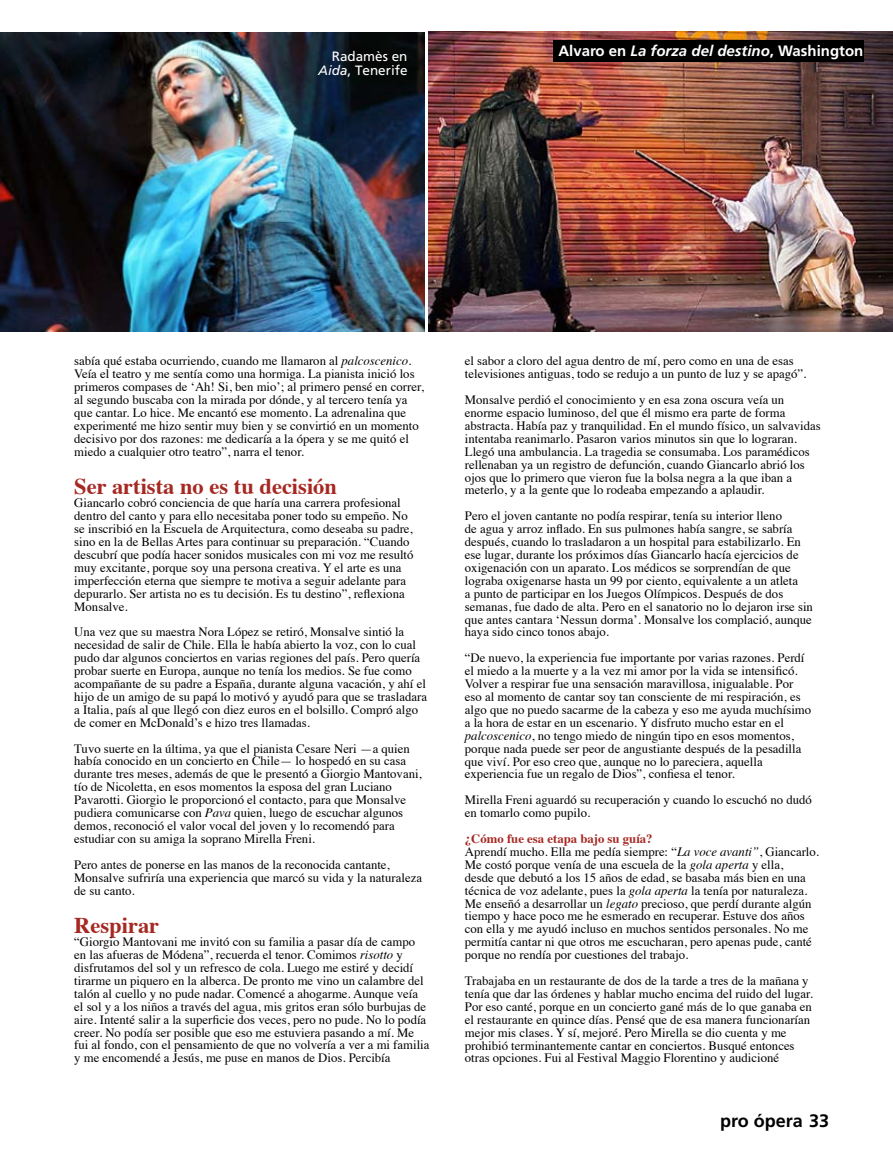
<style>
.page{position:relative;width:893px;height:1170px;background:#fff}
.page>*{position:absolute;margin:0;border:0;box-sizing:border-box;transform-origin:0 0}
.t1{font:700 22.5px "Times";color:#a62822}
.t2{font:700 18px "Frutiger";color:#000}
.t3{font:700 15px "Frutiger";color:#fff}
.t4{font:13.5px/13.5px "Frutiger";color:#fff;text-align:right}
.t5{font:12.75px/12.9px "Times";color:#000}
.s1{font-style:italic}
.s2{font-weight:700;color:#a62822}
</style>
<div class="page">
<img style="left:0;top:32px;width:425px;height:299px">
<img style="left:429px;top:31px;width:464px;height:300px">
<div style="left:553px;top:40px;width:310px;height:22px;background:#000"></div>
<p class="t4" style="left:318px;top:50px;width:91px">Radamès en<br><span class="s1">Aida</span>, Tenerife</p>
<p class="t3" style="left:558px;top:42px;width:307px">Alvaro en <span class="s1">La forza del destino</span>, Washington</p>
<p class="t5" style="left:74px;top:353px;width:351px">sabía qué estaba ocurriendo, cuando me llamaron al <span class="s1">palcoscenico</span>.<br>Veía el teatro y me sentía como una hormiga. La pianista inició los primeros compases de ‘Ah! Si, ben mio’; al primero pensé en correr, al segundo buscaba con la mirada por dónde, y al tercero tenía ya que cantar. Lo hice. Me encantó ese momento. La adrenalina que experimenté me hizo sentir muy bien y se convirtió en un momento decisivo por dos razones: me dedicaría a la ópera y se me quitó el miedo a cualquier otro teatro”, narra el tenor.</p>
<h1 class="t1" style="left:74px;top:465px;width:264px">Ser artista no es tu decisión</h1>
<p class="t5" style="left:74px;top:495px;width:341px">Giancarlo cobró conciencia de que haría una carrera profesional dentro del canto y para ello necesitaba poner todo su empeño. No se inscribió en la Escuela de Arquitectura, como deseaba su padre, sino en la de Bellas Artes para continuar su preparación. “Cuando descubrí que podía hacer sonidos musicales con mi voz me resultó muy excitante, porque soy una persona creativa. Y el arte es una imperfección eterna que siempre te motiva a seguir adelante para depurarlo. Ser artista no es tu decisión. Es tu destino”, reflexiona Monsalve.</p>
<p class="t5" style="left:74px;top:624px;width:354px">Una vez que su maestra Nora López se retiró, Monsalve sintió la necesidad de salir de Chile. Ella le había abierto la voz, con lo cual pudo dar algunos conciertos en varias regiones del país. Pero quería probar suerte en Europa, aunque no tenía los medios. Se fue como acompañante de su padre a España, durante alguna vacación, y ahí el hijo de un amigo de su papá lo motivó y ayudó para que se trasladara a Italia, país al que llegó con diez euros en el bolsillo. Compró algo de comer en McDonald’s e hizo tres llamadas.</p>
<p class="t5" style="left:74px;top:740px;width:349px">Tuvo suerte en la última, ya que el pianista Cesare Neri —a quien había conocido en un concierto en Chile— lo hospedó en su casa durante tres meses, además de que le presentó a Giorgio Mantovani, tío de Nicoletta, en esos momentos la esposa del gran Luciano Pavarotti. Giorgio le proporcionó el contacto, para que Monsalve pudiera comunicarse con <span class="s1">Pava</span> quien, luego de escuchar algunos demos, reconoció el valor vocal del joven y lo recomendó para estudiar con su amiga la soprano Mirella Freni.</p>
<p class="t5" style="left:74px;top:856px;width:349px">Pero antes de ponerse en las manos de la reconocida cantante,<br>Monsalve sufriría una experiencia que marcó su vida y la naturaleza de su canto.</p>
<h1 class="t1" style="left:74px;top:904px;width:86px">Respirar</h1>
<p class="t5" style="left:74px;top:934px;width:357px">“Giorgio Mantovani me invitó con su familia a pasar día de campo en las afueras de Módena”, recuerda el tenor. Comimos <span class="s1">risotto</span> y disfrutamos del sol y un refresco de cola. Luego me estiré y decidí tirarme un piquero en la alberca. De pronto me vino un calambre del talón al cuello y no pude nadar. Comencé a ahogarme. Aunque veía el sol y a los niños a través del agua, mis gritos eran sólo burbujas de aire. Intenté salir a la superficie dos veces, pero no pude. No lo podía creer. No podía ser posible que eso me estuviera pasando a mí. Me fui al fondo, con el pensamiento de que no volvería a ver a mi familia y me encomendé a Jesús, me puse en manos de Dios. Percibía</p>
<p class="t5" style="left:465px;top:353px;width:343px">el sabor a cloro del agua dentro de mí, pero como en una de esas televisiones antiguas, todo se redujo a un punto de luz y se apagó”.</p>
<p class="t5" style="left:465px;top:392px;width:357px">Monsalve perdió el conocimiento y en esa zona oscura veía un enorme espacio luminoso, del que él mismo era parte de forma abstracta. Había paz y tranquilidad. En el mundo físico, un salvavidas intentaba reanimarlo. Pasaron varios minutos sin que lo lograran.<br>Llegó una ambulancia. La tragedia se consumaba. Los paramédicos rellenaban ya un registro de defunción, cuando Giancarlo abrió los ojos que lo primero que vieron fue la bolsa negra a la que iban a meterlo, y a la gente que lo rodeaba empezando a aplaudir.</p>
<p class="t5" style="left:465px;top:508px;width:350px">Pero el joven cantante no podía respirar, tenía su interior lleno<br>de agua y arroz inflado. En sus pulmones había sangre, se sabría después, cuando lo trasladaron a un hospital para estabilizarlo. En ese lugar, durante los próximos días Giancarlo hacía ejercicios de oxigenación con un aparato. Los médicos se sorprendían de que lograba oxigenarse hasta un 99 por ciento, equivalente a un atleta<br>a punto de participar en los Juegos Olímpicos. Después de dos semanas, fue dado de alta. Pero en el sanatorio no lo dejaron irse sin que antes cantara ‘Nessun dorma’. Monsalve los complació, aunque haya sido cinco tonos abajo.</p>
<p class="t5" style="left:465px;top:650px;width:348px">“De nuevo, la experiencia fue importante por varias razones. Perdí el miedo a la muerte y a la vez mi amor por la vida se intensificó.<br>Volver a respirar fue una sensación maravillosa, inigualable. Por eso al momento de cantar soy tan consciente de mi respiración, es algo que no puedo sacarme de la cabeza y eso me ayuda muchísimo a la hora de estar en un escenario. Y disfruto mucho estar en el <span class="s1">palcoscenico</span>, no tengo miedo de ningún tipo en esos momentos, porque nada puede ser peor de angustiante después de la pesadilla que viví. Por eso creo que, aunque no lo pareciera, aquella experiencia fue un regalo de Dios”, confiesa el tenor.</p>
<p class="t5" style="left:465px;top:792px;width:349px">Mirella Freni aguardó su recuperación y cuando lo escuchó no dudó en tomarlo como pupilo.</p>
<p class="t5" style="left:465px;top:831px;width:356px"><span class="s2">¿Cómo fue esa etapa bajo su guía?<br></span>Aprendí mucho. Ella me pedía siempre: “<span class="s1">La voce avanti”</span>, Giancarlo.<br>Me costó porque venía de una escuela de la <span class="s1">gola aperta</span> y ella,<br>desde que debutó a los 15 años de edad, se basaba más bien en una técnica de voz adelante, pues la <span class="s1">gola aperta</span> la tenía por naturaleza.<br>Me enseñó a desarrollar un <span class="s1">legato</span> precioso, que perdí durante algún tiempo y hace poco me he esmerado en recuperar. Estuve dos años con ella y me ayudó incluso en muchos sentidos personales. No me permitía cantar ni que otros me escucharan, pero apenas pude, canté porque no rendía por cuestiones del trabajo.</p>
<p class="t5" style="left:465px;top:973px;width:350px">Trabajaba en un restaurante de dos de la tarde a tres de la mañana y tenía que dar las órdenes y hablar mucho encima del ruido del lugar.<br>Por eso canté, porque en un concierto gané más de lo que ganaba en el restaurante en quince días. Pensé que de esa manera funcionarían mejor mis clases. Y sí, mejoré. Pero Mirella se dio cuenta y me prohibió terminantemente cantar en conciertos. Busqué entonces otras opciones. Fui al Festival Maggio Florentino y audicioné</p>
<h2 class="t2" style="left:720px;top:1109px;width:111px">pro ópera 33</h2>
</div>
